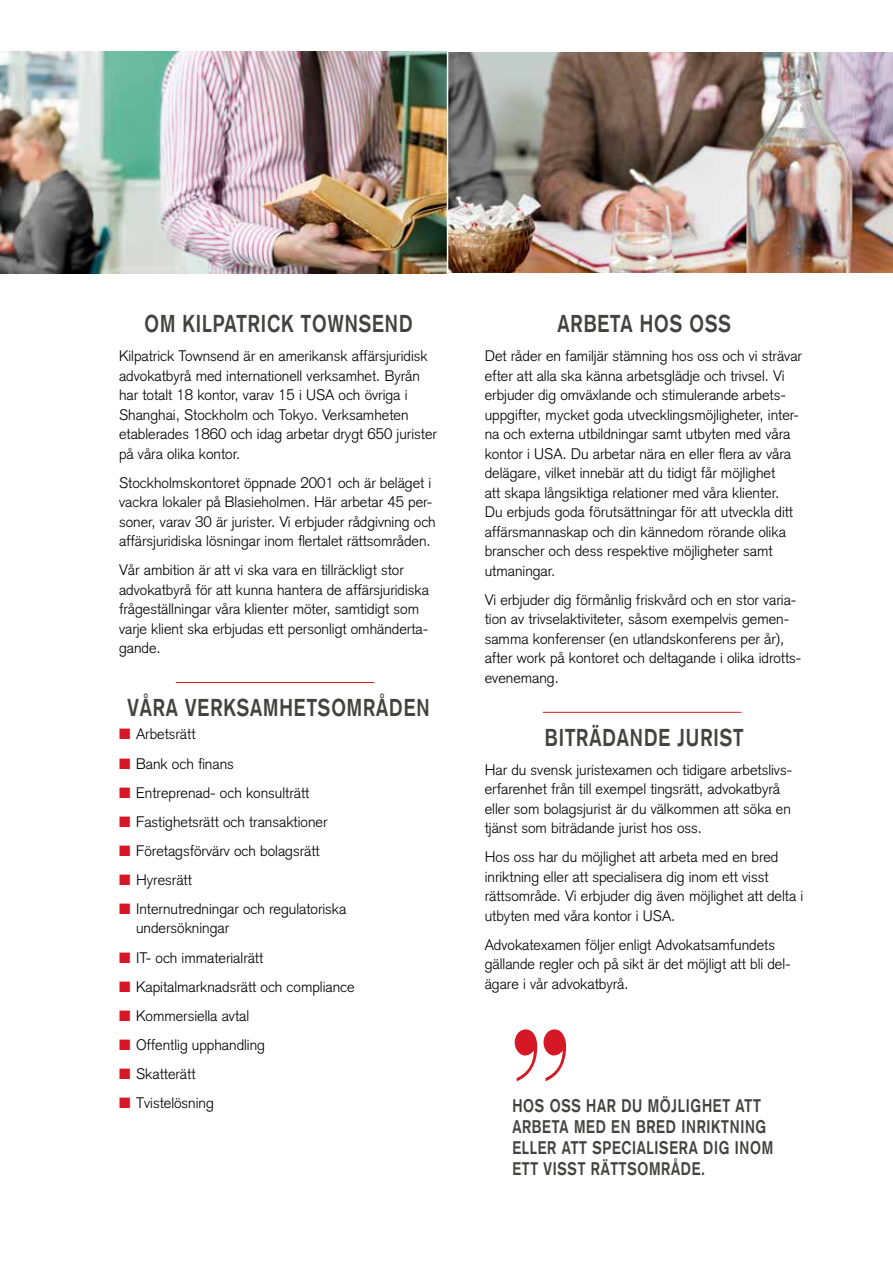
<style>
.page{position:relative;width:893px;height:1263px;background:#fff}
.page>*{position:absolute;margin:0;border:0;box-sizing:border-box;transform-origin:0 0}
.t1{font:700 condensed 174px "Bauer Bodoni";color:#d61726;scale:.8 1}
.t2{font:700 24px "Akzidenz Grotesk";letter-spacing:.05em;color:#424241;scale:.8 1}
.t3{font:700 18px/21px "Akzidenz Grotesk";letter-spacing:.05em;color:#424241;scale:.8 1}
.t4{font:300 15px/19.5px "Akzidenz Grotesk";color:#000}
.s1{color:#d61726}
</style>
<div class="page">
<img style="left:0;top:51px;width:446px;height:222px">
<img style="left:448px;top:52px;width:445px;height:220px">
<hr style="left:176px;top:682px;width:198px;height:1px;background:#d61726">
<hr style="left:543px;top:712px;width:198px;height:1px;background:#d61726">
<h2 class="t2" style="left:144px;top:310px;width:337px">OM KILPATRICK TOWNSEND</h2>
<p class="t4" style="left:119px;top:346px;width:319px">Kilpatrick Townsend är en amerikansk affärsjuridisk advokatbyrå med internationell verksamhet. Byrån har totalt 18 kontor, varav 15 i USA och övriga i Shanghai, Stockholm och Tokyo. Verksamheten etablerades 1860 och idag arbetar drygt 650 jurister på våra olika kontor.</p>
<p class="t4" style="left:119px;top:473px;width:318px">Stockholmskontoret öppnade 2001 och är beläget i vackra lokaler på Blasieholmen. Här arbetar 45 per&shy;soner, varav 30 är jurister. Vi erbjuder rådgivning och affärsjuridiska lösningar inom flertalet rättsområden.</p>
<p class="t4" style="left:119px;top:561px;width:311px">Vår ambition är att vi ska vara en tillräckligt stor advokatbyrå för att kunna hantera de affärsjuridiska frågeställningar våra klienter möter, samtidigt som varje klient ska erbjudas ett personligt omhänderta&shy;gande.</p>
<h2 class="t2" style="left:127px;top:693px;width:379px">VÅRA VERKSAMHETSOMRÅDEN</h2>
<p class="t4" style="left:119px;top:725px;width:78px"><span class="s1">■</span> Arbetsrätt</p>
<p class="t4" style="left:119px;top:754px;width:116px"><span class="s1">■</span> Bank och finans</p>
<p class="t4" style="left:119px;top:783px;width:192px"><span class="s1">■</span> Entreprenad- och konsulträtt</p>
<p class="t4" style="left:119px;top:812px;width:210px"><span class="s1">■</span> Fastighetsrätt och transaktioner</p>
<p class="t4" style="left:119px;top:841px;width:202px"><span class="s1">■</span> Företagsförvärv och bolagsrätt</p>
<p class="t4" style="left:119px;top:870px;width:74px"><span class="s1">■</span> Hyresrätt</p>
<p class="t4" style="left:136px;top:899px;width:212px;text-indent:-17px"><span class="s1">■</span> Internutredningar och regulatoriska undersökningar</p>
<p class="t4" style="left:119px;top:948px;width:146px"><span class="s1">■</span> IT- och immaterialrätt</p>
<p class="t4" style="left:119px;top:977px;width:237px"><span class="s1">■</span> Kapitalmarknadsrätt och compliance</p>
<p class="t4" style="left:119px;top:1006px;width:132px"><span class="s1">■</span> Kommersiella avtal</p>
<p class="t4" style="left:119px;top:1035px;width:147px"><span class="s1">■</span> Offentlig upphandling</p>
<p class="t4" style="left:119px;top:1064px;width:78px"><span class="s1">■</span> Skatterätt</p>
<p class="t4" style="left:119px;top:1093px;width:96px"><span class="s1">■</span> Tvistelösning</p>
<h2 class="t2" style="left:558px;top:310px;width:218px">ARBETA HOS OSS</h2>
<p class="t4" style="left:485px;top:346px;width:319px">Det råder en familjär stämning hos oss och vi strävar efter att alla ska känna arbetsglädje och trivsel. Vi erbjuder dig omväxlande och stimulerande arbets&shy;uppgifter, mycket goda utvecklingsmöjligheter, inter&shy;na och externa utbildningar samt utbyten med våra kontor i USA. Du arbetar nära en eller flera av våra delägare, vilket innebär att du tidigt får möjlighet<br>att skapa långsiktiga relationer med våra klienter.<br>Du erbjuds goda förutsättningar för att utveckla ditt affärsmannaskap och din kännedom rörande olika branscher och dess respektive möjligheter samt utmaningar.</p>
<p class="t4" style="left:485px;top:590px;width:318px">Vi erbjuder dig förmånlig friskvård och en stor varia&shy;tion av trivselaktiviteter, såsom exempelvis gemen&shy;samma konferenser (en utlandskonferens per år), after work på kontoret och deltagande i olika idrotts&shy;evenemang.</p>
<h2 class="t2" style="left:545px;top:723px;width:250px">BITRÄDANDE JURIST</h2>
<p class="t4" style="left:485px;top:760px;width:309px">Har du svensk juristexamen och tidigare arbetslivs&shy;erfarenhet från till exempel tingsrätt, advokatbyrå eller som bolagsjurist är du välkommen att söka en tjänst som biträdande jurist hos oss.</p>
<p class="t4" style="left:485px;top:847px;width:320px">Hos oss har du möjlighet att arbeta med en bred inriktning eller att specialisera dig inom ett visst rättsområde. Vi erbjuder dig även möjlighet att delta i utbyten med våra kontor i USA.</p>
<p class="t4" style="left:485px;top:935px;width:307px">Advokatexamen följer enligt Advokatsamfundets gällande regler och på sikt är det möjligt att bli del&shy;ägare i vår advokatbyrå.</p>
<h1 class="t1" style="left:507px;top:993px;width:85px">”</h1>
<p class="t3" style="left:512px;top:1095px;width:328px">HOS OSS HAR DU MÖJLIGHET ATT<br>ARBETA MED EN BRED INRIKTNING<br>ELLER ATT SPECIALISERA DIG INOM</p>
<p class="t3" style="left:512px;top:1158px;width:243px">ETT VISST RÄTTSOMRÅDE.</p>
</div>
